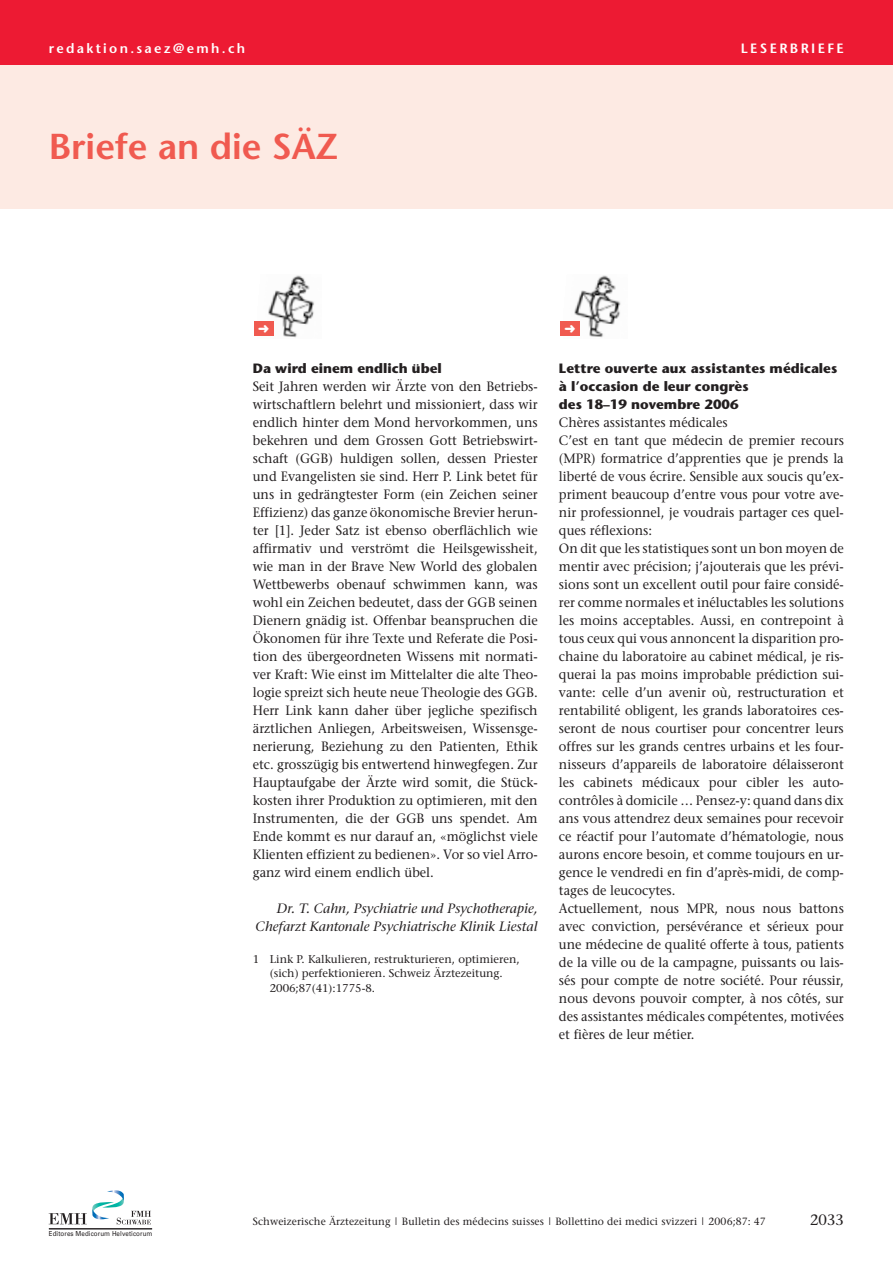
<style>
.page{position:relative;width:893px;height:1263px;background:#fff}
.page>*{position:absolute;margin:0;border:0;box-sizing:border-box;transform-origin:0 0}
.t1{font:600 36px "Stone Sans";color:#f05a50}
.t2{font:15px "Stone Serif";color:#231f20}
.t3{font:13.5px/18px "Stone Serif";color:#231f20;text-align:justify;scale:.95 1}
.t4{font:700 13.5px/18px "Stone Sans";color:#231f20}
.t5{font:italic 13.5px/18px "Stone Serif";color:#231f20;text-align:right}
.t6{font:600 13.5px "Stone Sans";letter-spacing:.17em;color:#fff}
.t7{font:11.25px/14.2px "Stone Serif";color:#231f20}
.t8{font:10.5px "Stone Serif";letter-spacing:.01em;color:#231f20}
.t9{font:6.9px "Univers";letter-spacing:.015em;color:#231f20;scale:.9 1}
</style>
<div class="page">
<div style="left:0;top:64px;width:893px;height:145px;background:#fdeae3"></div>
<img style="left:268px;top:275px;width:46px;height:63px">
<div style="left:254px;top:321px;width:19px;height:15px;background:#f05a50"></div>
<img style="left:574px;top:275px;width:47px;height:63px">
<div style="left:560px;top:321px;width:20px;height:15px;background:#f05a50"></div>
<svg style="left:49px;top:1190px;width:102px;height:34px"></svg>
<hr style="left:49px;top:1228px;width:103px;height:1px;background:#231f20">
<div style="left:0;top:0;width:893px;height:64px;background:#ed1a33"></div>
<p class="t6" style="left:49px;top:42px;width:198px">redaktion.saez@emh.ch</p>
<p class="t6" style="left:741px;top:42px;width:104px">LESERBRIEFE</p>
<h1 class="t1" style="left:49px;top:132px;width:291px">Briefe an die SÄZ</h1>
<p class="t4" style="left:253px;top:360px;width:190px">Da wird einem endlich übel</p>
<p class="t3" style="left:253px;top:378px;width:301px">Seit Jahren werden wir Ärzte von den Betriebs&shy;wirtschaftlern belehrt und missioniert, dass wir endlich hinter dem Mond hervorkommen, uns bekehren und dem Grossen Gott Betriebswirt&shy;schaft (GGB) huldigen sollen, dessen Priester und Evangelisten sie sind. Herr P. Link betet für uns in gedrängtester Form (ein Zeichen seiner Effizienz) das ganze ökonomische Brevier herun&shy;ter [1]. Jeder Satz ist ebenso oberflächlich wie affirmativ und verströmt die Heilsgewissheit, wie man in der Brave New World des globalen Wettbewerbs obenauf schwimmen kann, was wohl ein Zeichen bedeutet, dass der GGB seinen Dienern gnädig ist. Offenbar beanspruchen die Ökonomen für ihre Texte und Referate die Posi&shy;tion des übergeordneten Wissens mit normati&shy;ver Kraft: Wie einst im Mittelalter die alte Theo&shy;logie spreizt sich heute neue Theologie des GGB.<br>Herr Link kann daher über jegliche spezifisch ärztlichen Anliegen, Arbeitsweisen, Wissensge&shy;nerierung, Beziehung zu den Patienten, Ethik etc. grosszügig bis entwertend hinwegfegen. Zur Hauptaufgabe der Ärzte wird somit, die Stück&shy;kosten ihrer Produktion zu optimieren, mit den Instrumenten, die der GGB uns spendet. Am Ende kommt es nur darauf an, «möglichst viele Klienten effizient zu bedienen». Vor so viel Arro&shy;ganz wird einem endlich übel.</p>
<p class="t5" style="left:256px;top:900px;width:284px">Dr. T. Cahn, Psychiatrie und Psychotherapie,<br>Chefarzt Kantonale Psychiatrische Klinik Liestal</p>
<p class="t7" style="left:270px;top:953px;width:251px;text-indent:-17px">1 Link P. Kalkulieren, restrukturieren, optimieren, (sich) perfektionieren. Schweiz Ärztezeitung.<br>2006;87(41):1775-8.</p>
<p class="t4" style="left:559px;top:360px;width:280px">Lettre ouverte aux assistantes médicales à l’occasion de leur congrès<br>des 18–19 novembre 2006</p>
<p class="t3" style="left:559px;top:414px;width:301px;text-align:left">Chères assistantes médicales<br>C’est en tant que médecin de premier recours (MPR) formatrice d’apprenties que je prends la liberté de vous écrire. Sensible aux soucis qu’ex&shy;priment beaucoup d’entre vous pour votre ave&shy;nir professionnel, je voudrais partager ces quel&shy;ques réflexions:<br>On dit que les statistiques sont un bon moyen de mentir avec précision; j’ajouterais que les prévi&shy;sions sont un excellent outil pour faire considé&shy;rer comme normales et inéluctables les solutions les moins acceptables. Aussi, en contrepoint à tous ceux qui vous annoncent la disparition pro&shy;chaine du laboratoire au cabinet médical, je ris&shy;querai la pas moins improbable prédiction sui&shy;vante: celle d’un avenir où, restructuration et rentabilité obligent, les grands laboratoires ces&shy;seront de nous courtiser pour concentrer leurs offres sur les grands centres urbains et les four&shy;nisseurs d’appareils de laboratoire délaisseront les cabinets médicaux pour cibler les auto&shy;contrôles à domicile … Pensez-y: quand dans dix ans vous attendrez deux semaines pour recevoir ce réactif pour l’automate d’hématologie, nous aurons encore besoin, et comme toujours en ur&shy;gence le vendredi en fin d’après-midi, de comp&shy;tages de leucocytes.<br>Actuellement, nous MPR, nous nous battons avec conviction, persévérance et sérieux pour une médecine de qualité offerte à tous, patients de la ville ou de la campagne, puissants ou lais&shy;sés pour compte de notre société. Pour réussir, nous devons pouvoir compter, à nos côtés, sur des assistantes médicales compétentes, motivées et fières de leur métier.</p>
<p class="t9" style="left:49px;top:1229px;width:117px">Editores Medicorum Helveticorum</p>
<p class="t8" style="left:253px;top:1217px;width:515px">Schweizerische Ärztezeitung | Bulletin des médecins suisses | Bollettino dei medici svizzeri | 2006;87: 47</p>
<p class="t2" style="left:810px;top:1213px;width:35px">2033</p>
</div>
